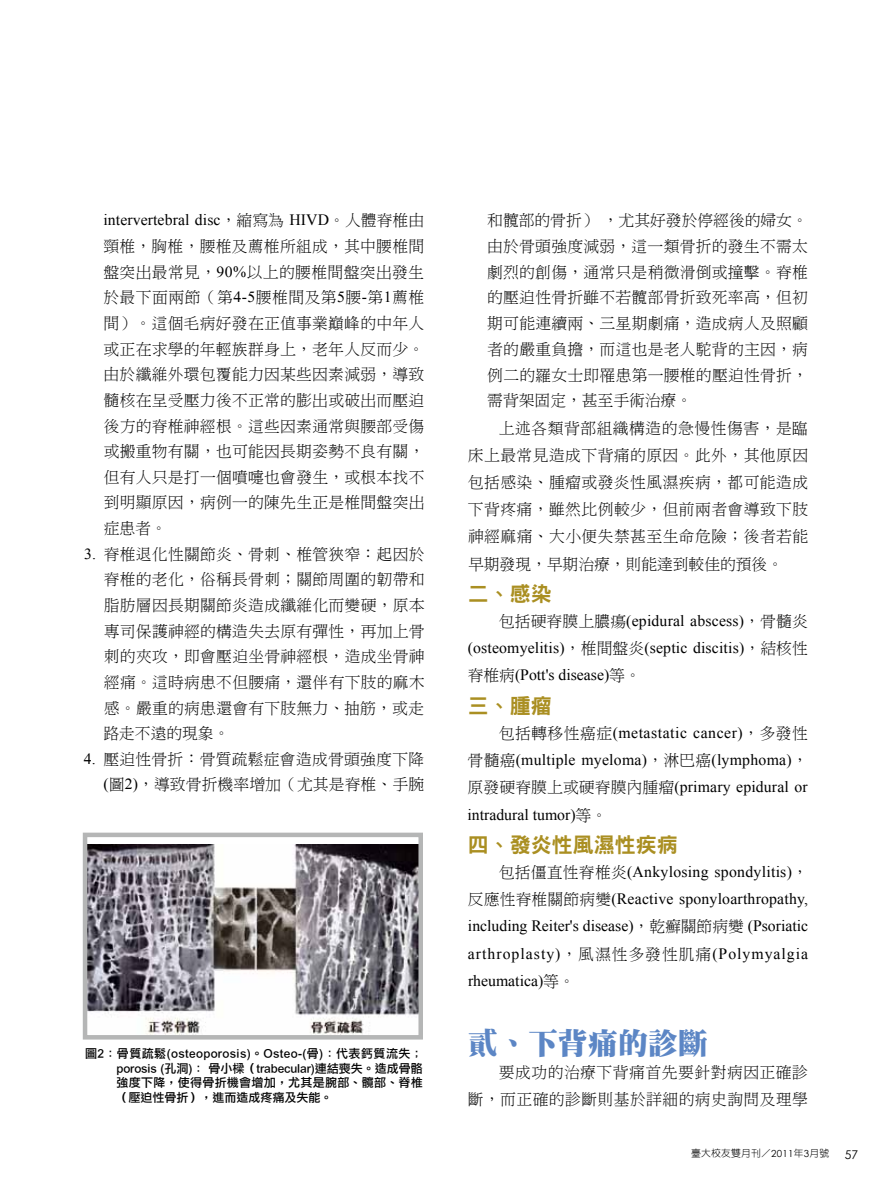
<style>
.page{position:relative;width:893px;height:1191px;background:#fff}
.page>*{position:absolute;margin:0;border:0;box-sizing:border-box;transform-origin:0 0}
.t1{font:30px "DF Ming UB HK BF";color:#5c86c5}
.t2{font:21px "DFN Hei XB HK BF";color:#aa8f22}
.t3{font:15.75px/25.7px "DF Ming Lt HKP BF";letter-spacing:.02em;color:#000;text-align:justify}
.t4{font:15.75px/27.2px "Times New Roman";letter-spacing:.01em;color:#000;text-align:justify}
.t5{font:12px/14.4px "DF Li Hei Md HK BF";color:#000;text-align:justify}
.t6{font:12px "Century Gothic";color:#000}
.t7{font:9.75px "DF Yuan Lt HKP BF";letter-spacing:.025em;color:#000}
.s1{font-family:"DF Ming Lt HKP BF"}
.s2{font-family:"Times New Roman"}
.s3{font-family:"Century Gothic"}
</style>
<div class="page">
<img style="left:88px;top:844px;width:330px;height:190px">
<div style="left:83px;top:832px;width:340px;height:207px;border:4px solid #b5b6b6"></div>
<p class="t4" style="left:103px;top:206px;width:322px">intervertebral disc<span class="s1">，縮寫為</span> HIVD<span class="s1">。人體脊椎由</span></p>
<p class="t3" style="left:103px;top:234px;width:323px">頸椎，胸椎，腰椎及薦椎所組成，其中腰椎間盤突出最常見， <span class="s2">%</span>以上的腰椎間盤突出發生於最下面兩節（第✔<span class="s2">-</span> 腰椎間及第腰<span class="s2">-</span>第薦椎間）。這個毛病好發在正值事業巔峰的中年人或正在求學的年輕族群身上，老年人反而少。由於纖維外環包覆能力因某些因素減弱，導致髓核在呈受壓力後不正常的膨出或破出而壓迫後方的脊椎神經根。這些因素通常與腰部受傷或搬重物有關，也可能因長期姿勢不良有關，但有人只是打一個噴嚏也會發生，或根本找不到明顯原因，病例一的陳先生正是椎間盤突出症患者。</p>
<p class="t3" style="left:103px;top:542px;width:323px;text-indent:-19px">✓<span class="s2">.</span> 脊椎退化性關節炎、骨刺、椎管狹窄：起因於脊椎的老化，俗稱長骨刺；關節周圍的韌帶和脂肪層因長期關節炎造成纖維化而變硬，原本專司保護神經的構造失去原有彈性，再加上骨刺的夾攻，即會壓迫坐骨神經根，造成坐骨神經痛。這時病患不但腰痛，還伴有下肢的麻木感。嚴重的病患還會有下肢無力、抽筋，或走路走不遠的現象。</p>
<p class="t3" style="left:84px;top:747px;width:342px;text-align:right">✔<span class="s2">.</span> 壓迫性骨折：骨質疏鬆症會造成骨頭強度下降<span class="s2">(</span>圖 <span class="s2">)</span>，導致骨折機率增加（尤其是脊椎、手腕</p>
<p class="t5" style="left:117px;top:1047px;width:308px;text-indent:-32px">圖2：骨質疏鬆(osteoporosis)。Osteo-(骨)：代表鈣質流失；porosis (孔洞)：骨小樑（trabecular)連結喪失。造成骨骼強度下降，使得骨折機會增加，尤其是腕部、髖部、脊椎（壓迫性骨折），進而造成疼痛及失能。</p>
<p class="t3" style="left:487px;top:208px;width:322px">和髖部的骨折），尤其好發於停經後的婦女。由於骨頭強度減弱，這一類骨折的發生不需太劇烈的創傷，通常只是稍微滑倒或撞擊。脊椎的壓迫性骨折雖不若髖部骨折致死率高，但初期可能連續兩、三星期劇痛，造成病人及照顧者的嚴重負擔，而這也是老人駝背的主因，病例二的羅女士即罹患第一腰椎的壓迫性骨折，需背架固定，甚至手術治療。</p>
<p class="t3" style="left:468px;top:415px;width:342px;line-height:27.2px;text-indent:31px">上述各類背部組織構造的急慢性傷害，是臨床上最常見造成下背痛的原因。此外，其他原因包括感染、腫瘤或發炎性風濕疾病，都可能造成下背疼痛，雖然比例較少，但前兩者會導致下肢神經麻痛、大小便失禁甚至生命危險；後者若能早期發現，早期治療，則能達到較佳的預後。</p>
<h2 class="t2" style="left:468px;top:583px;width:85px">二、感染</h2>
<p class="t4" style="left:468px;top:607px;width:342px;text-indent:31px"><span class="s1">包括硬脊膜上膿瘍</span>(epidural abscess)<span class="s1">，骨髓炎</span>(osteomyelitis)<span class="s1">，椎間盤炎</span>(septic discitis)<span class="s1">，結核性脊椎病</span>(Pott's disease)<span class="s1">等。</span></p>
<h2 class="t2" style="left:468px;top:695px;width:85px">三、腫瘤</h2>
<p class="t4" style="left:468px;top:719px;width:342px;text-indent:31px"><span class="s1">包括轉移性癌症</span>(metastatic cancer)<span class="s1">，多發性骨髓癌</span>(multiple myeloma)<span class="s1">，淋巴癌</span>(lymphoma)<span class="s1">，原發硬脊膜上或硬脊膜內腫瘤</span>(primary epidural or intradural tumor)<span class="s1">等。</span></p>
<h2 class="t2" style="left:468px;top:834px;width:211px">四、發炎性風濕性疾病</h2>
<p class="t4" style="left:468px;top:858px;width:342px;text-indent:31px"><span class="s1">包括僵直性脊椎炎</span>(Ankylosing spondylitis)<span class="s1">，反應性脊椎關節病變</span>(Reactive sponyloarthropathy, including Reiter's disease)<span class="s1">，乾癬關節病變</span> (Psoriatic arthroplasty)<span class="s1">，風濕性多發性肌痛</span>(Polymyalgia rheumatica)<span class="s1">等。</span></p>
<h1 class="t1" style="left:468px;top:1027px;width:241px">貳、下背痛的診斷</h1>
<p class="t3" style="left:468px;top:1059px;width:342px;line-height:27.2px;text-align:right">要成功的治療下背痛首先要針對病因正確診<br>斷，而正確的診斷則基於詳細的病史詢問及理學</p>
<p class="t7" style="left:691px;top:1148px;width:139px">臺大校友雙月刊／<span class="s3">2011</span>年<span class="s3">3</span>月號</p>
<p class="t6" style="left:845px;top:1146px;width:15px">57</p>
</div>
